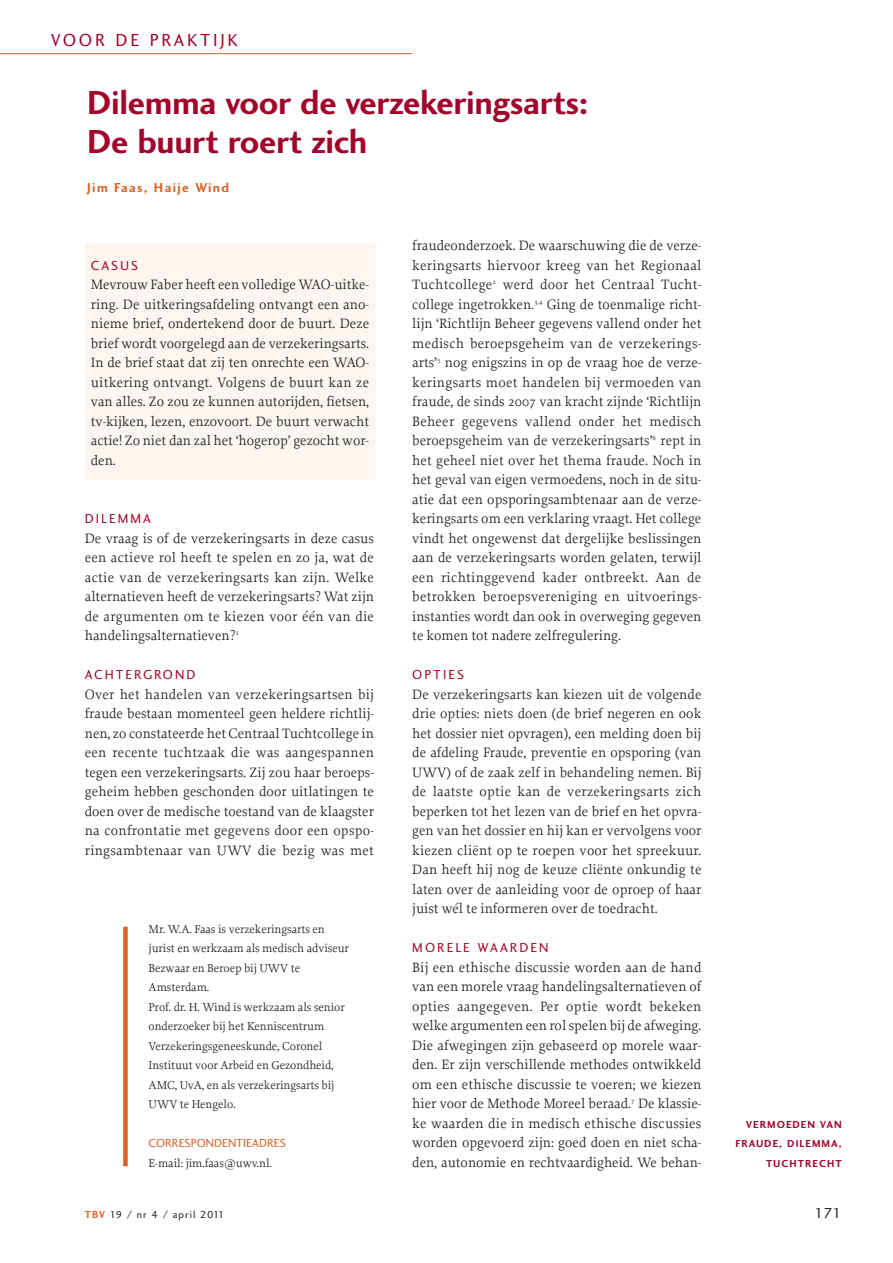
<style>
.page{position:relative;width:893px;height:1263px;background:#fff}
.page>*{position:absolute;margin:0;border:0;box-sizing:border-box;transform-origin:0 0}
.t1{font:34.5px/39px "Charlotte Sans Bold Plain";letter-spacing:-.01em;color:#a1032a}
.t2{font:18px "Charlotte Sans Book Plain";letter-spacing:.15em;color:#a1032a}
.t3{font:15px "Charlotte Sans Book Plain";color:#231f20}
.t4{font:14.25px/19.5px "Proforma";color:#231f20;text-align:justify}
.t5{font:13.5px "Charlotte Sans Book Plain";letter-spacing:.15em;color:#a1032a}
.t6{font:13.5px "Charlotte Sans Bold Plain";letter-spacing:.1em;color:#da6023}
.t7{font:12px/19.5px "Proforma";letter-spacing:-.005em;color:#231f20}
.t8{font:12px "Charlotte Sans Book Plain";color:#da6023}
.t9{font:10.5px/19.5px "Charlotte Sans Bold Plain";letter-spacing:.1em;color:#a1032a;text-align:right}
.t10{font:10.5px "Charlotte Sans Book Plain";letter-spacing:.1em;color:#231f20}
.s1{font-family:"Charlotte Sans Bold Plain";color:#da6023}
</style>
<div class="page">
<div style="left:123px;top:927px;width:5px;height:239px;background:#da6023"></div>
<hr style="left:0;top:53px;width:412px;height:1px;background:#da6023">
<div style="left:85px;top:244px;width:290px;height:236px;background:#fdf5ef"></div>
<p class="t2" style="left:51px;top:33px;width:189px">VOOR DE PRAKTIJK</p>
<h1 class="t1" style="left:87px;top:86px;width:503px">Dilemma voor de verzekeringsarts:<br>De buurt roert zich</h1>
<p class="t6" style="left:87px;top:182px;width:143px">Jim Faas, Haije Wind</p>
<p class="t5" style="left:91px;top:260px;width:49px">CASUS</p>
<p class="t4" style="left:91px;top:276px;width:280px">Mevrouw Faber heeft een volledige WAO-uitke&shy;ring. De uitkeringsafdeling ontvangt een ano&shy;nieme brief, ondertekend door de buurt. Deze brief wordt voorgelegd aan de verzekeringsarts.<br>In de brief staat dat zij ten onrechte een WAO&shy;uitkering ontvangt. Volgens de buurt kan ze van alles. Zo zou ze kunnen autorijden, fietsen, tv-kijken, lezen, enzovoort. De buurt verwacht actie! Zo niet dan zal het ‘hogerop’ gezocht wor&shy;den.</p>
<p class="t5" style="left:85px;top:514px;width:68px">DILEMMA</p>
<p class="t4" style="left:85px;top:530px;width:291px">De vraag is of de verzekeringsarts in deze casus een actieve rol heeft te spelen en zo ja, wat de actie van de verzekeringsarts kan zijn. Welke alternatieven heeft de verzekeringsarts? Wat zijn de argumenten om te kiezen voor één van die handelingsalternatieven?<sup>1</sup></p>
<p class="t5" style="left:85px;top:670px;width:112px">ACHTERGROND</p>
<p class="t4" style="left:85px;top:686px;width:291px">Over het handelen van verzekeringsartsen bij fraude bestaan momenteel geen heldere richtlij&shy;nen, zo constateerde het Centraal Tuchtcollege in een recente tuchtzaak die was aangespannen tegen een verzekeringsarts. Zij zou haar beroeps&shy;geheim hebben geschonden door uitlatingen te doen over de medische toestand van de klaagster na confrontatie met gegevens door een opspo&shy;ringsambtenaar van UWV die bezig was met</p>
<p class="t7" style="left:149px;top:920px;width:202px">Mr. W.A. Faas is verzekeringsarts en jurist en werkzaam als medisch adviseur<br>Bezwaar en Beroep bij UWV te<br>Amsterdam.<br>Prof. dr. H. Wind is werkzaam als senior onderzoeker bij het Kenniscentrum<br>Verzekeringsgeneeskunde, Coronel<br>Instituut voor Arbeid en Gezondheid,<br>AMC, UvA, en als verzekeringsarts bij<br>UWV te Hengelo.</p>
<p class="t8" style="left:149px;top:1139px;width:139px">CORRESPONDENTIEADRES</p>
<p class="t7" style="left:149px;top:1154px;width:125px">E-mail: jim.faas@uwv.nl.</p>
<p class="t4" style="left:412px;top:237px;width:291px">fraudeonderzoek. De waarschuwing die de verze&shy;keringsarts hiervoor kreeg van het Regionaal Tuchtcollege<sup>2</sup> werd door het Centraal Tucht&shy;college ingetrokken.<sup>3,4</sup> Ging de toenmalige richt&shy;lijn ‘Richtlijn Beheer gegevens vallend onder het medisch beroepsgeheim van de verzekerings&shy;arts’<sup>5</sup> nog enigszins in op de vraag hoe de verze&shy;keringsarts moet handelen bij vermoeden van fraude, de sinds 2007 van kracht zijnde ‘Richtlijn Beheer gegevens vallend onder het medisch beroepsgeheim van de verzekeringsarts’<sup>6</sup> rept in het geheel niet over het thema fraude. Noch in het geval van eigen vermoedens, noch in de situ&shy;atie dat een opsporingsambtenaar aan de verze&shy;keringsarts om een verklaring vraagt. Het college vindt het ongewenst dat dergelijke beslissingen aan de verzekeringsarts worden gelaten, terwijl een richtinggevend kader ontbreekt. Aan de betrokken beroepsvereniging en uitvoerings&shy;instanties wordt dan ook in overweging gegeven te komen tot nadere zelfregulering.</p>
<p class="t5" style="left:412px;top:670px;width:53px">OPTIES</p>
<p class="t4" style="left:412px;top:686px;width:291px">De verzekeringsarts kan kiezen uit de volgende drie opties: niets doen (de brief negeren en ook het dossier niet opvragen), een melding doen bij de afdeling Fraude, preventie en opsporing (van UWV) of de zaak zelf in behandeling nemen. Bij de laatste optie kan de verzekeringsarts zich beperken tot het lezen van de brief en het opvra&shy;gen van het dossier en hij kan er vervolgens voor kiezen cliënt op te roepen voor het spreekuur.<br>Dan heeft hij nog de keuze cliënte onkundig te laten over de aanleiding voor de oproep of haar juist wél te informeren over de toedracht.</p>
<p class="t5" style="left:412px;top:943px;width:138px">MORELE WAARDEN</p>
<p class="t4" style="left:412px;top:959px;width:291px">Bij een ethische discussie worden aan de hand van een morele vraag handelingsalternatieven of opties aangegeven. Per optie wordt bekeken welke argumenten een rol spelen bij de afweging.<br>Die afwegingen zijn gebaseerd op morele waar&shy;den. Er zijn verschillende methodes ontwikkeld om een ethische discussie te voeren; we kiezen hier voor de Methode Moreel beraad.<sup>7</sup> De klassie&shy;ke waarden die in medisch ethische discussies worden opgevoerd zijn: goed doen en niet scha&shy;den, autonomie en rechtvaardigheid. We behan-</p>
<p class="t9" style="left:735px;top:1116px;width:108px">VERMOEDEN VAN<br>FRAUDE, DILEMMA,<br>TUCHTRECHT</p>
<p class="t10" style="left:85px;top:1210px;width:141px"><span class="s1">TBV</span> 19 / nr 4 / april 2011</p>
<p class="t3" style="left:814px;top:1207px;width:29px">171</p>
</div>
